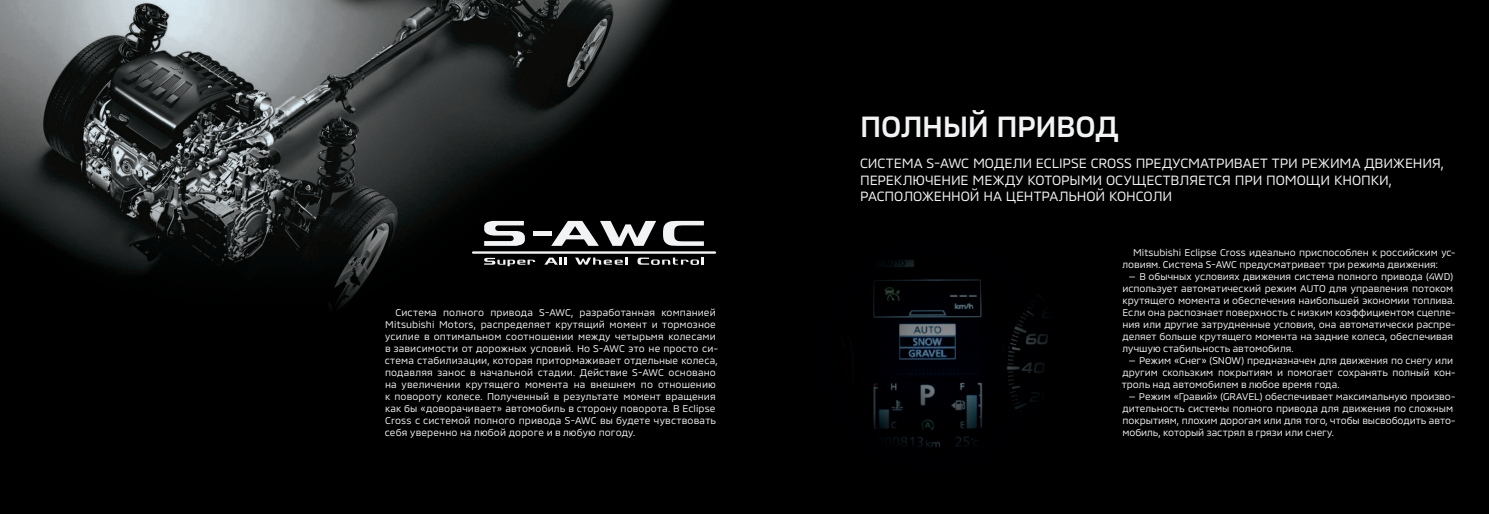
<style>
.page{position:relative;width:1489px;height:514px;background:#fff}
.page>*{position:absolute;margin:0;border:0;box-sizing:border-box;transform-origin:0 0}
.t1{font:500 30px "MMC";letter-spacing:-.015em;color:#f2f3f4}
.t2{font:13.75px/16.5px "MMC";letter-spacing:-.005em;color:#f2f3f4}
.t3{font:10px/12px "MMC";letter-spacing:.005em;color:#f2f3f4}
</style>
<div class="page">
<img style="left:0;top:0;width:1488px;height:514px">
<svg style="left:544px;top:258px;width:22px;height:7px"></svg>
<svg style="left:575px;top:257px;width:52px;height:8px"></svg>
<svg style="left:637px;top:257px;width:67px;height:8px"></svg>
<svg style="left:484px;top:258px;width:51px;height:8px"></svg>
<svg style="left:663px;top:221px;width:41px;height:25px"></svg>
<svg style="left:551px;top:221px;width:105px;height:25px"></svg>
<svg style="left:484px;top:221px;width:41px;height:25px"></svg>
<div style="left:533px;top:231px;width:18px;height:5px;background:#f2f3f4"></div>
<hr style="left:472px;top:251px;width:244px;height:3px;background:#f2f3f4">
<p class="t3" style="left:385px;top:305px;width:335px;text-indent:11px">Система полного привода S-AWC, разработанная компанией Mitsubishi Motors, распределяет крутящий момент и тормозное усилие в оптимальном соотношении между четырьмя колесами в зависимости от дорожных условий. Но S-AWC это не просто си&shy;стема стабилизации, которая притормаживает отдельные колеса, подавляя занос в начальной стадии. Действие S-AWC основано на увеличении крутящего момента на внешнем по отношению к повороту колесе. Полученный в результате момент вращения как бы «доворачивает» автомобиль в сторону поворота. В Eclipse Cross c системой полного привода S-AWC вы будете чувствовать себя уверенно на любой дороге и в любую погоду.</p>
<p class="t1" style="left:860px;top:103px;width:260px">ПОЛНЫЙ ПРИВОД</p>
<p class="t2" style="left:860px;top:153px;width:585px">СИСТЕМА S-AWC МОДЕЛИ ECLIPSE CROSS ПРЕДУСМАТРИВАЕТ ТРИ РЕЖИМА ДВИЖЕНИЯ,<br>ПЕРЕКЛЮЧЕНИЕ МЕЖДУ КОТОРЫМИ ОСУЩЕСТВЛЯЕТСЯ ПРИ ПОМОЩИ КНОПКИ,<br>РАСПОЛОЖЕННОЙ НА ЦЕНТРАЛЬНОЙ КОНСОЛИ</p>
<p class="t3" style="left:1122px;top:245px;width:335px;text-indent:11px">Mitsubishi Eclipse Cross идеально приспособлен к российским ус&shy;ловиям. Система S-AWC предусматривает три режима движения:</p>
<p class="t3" style="left:1122px;top:269px;width:335px;text-indent:6px">— В обычных условиях движения система полного привода (4WD) использует автоматический режим AUTO для управления потоком крутящего момента и обеспечения наибольшей экономии топлива.<br>Если она распознает поверхность с низким коэффициентом сцепле&shy;ния или другие затрудненные условия, она автоматически распре&shy;деляет больше крутящего момента на задние колеса, обеспечивая лучшую стабильность автомобиля.</p>
<p class="t3" style="left:1121px;top:353px;width:336px;text-indent:7px">— Режим «Снег» (SNOW) предназначен для движения по снегу или другим скользким покрытиям и помогает сохранять полный кон&shy;троль над автомобилем в любое время года.</p>
<p class="t3" style="left:1122px;top:389px;width:335px;text-indent:6px">— Режим «Гравий» (GRAVEL) обеспечивает максимальную произво&shy;дительность системы полного привода для движения по сложным покрытиям, плохим дорогам или для того, чтобы высвободить авто&shy;мобиль, который застрял в грязи или снегу.</p>
</div>
